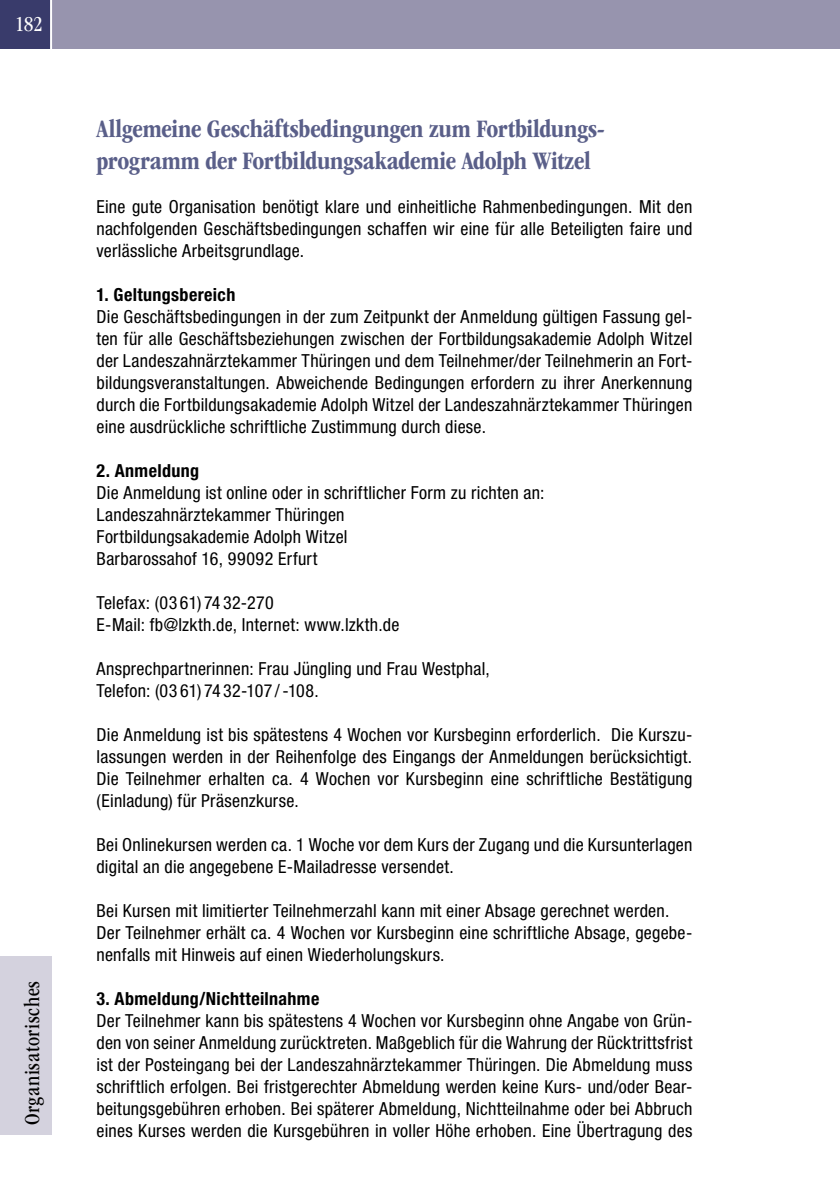
<style>
.page{position:relative;width:840px;height:1191px;background:#fff}
.page>*{position:absolute;margin:0;border:0;box-sizing:border-box;transform-origin:0 0}
.t1{font:700 condensed 26px/31.2px "ITC Garamond Std";letter-spacing:-.01em;color:#5a5f89}
.t2{font:condensed 22px "ITC Garamond Std";letter-spacing:.03em;color:#000}
.t3{font:condensed 22px "ITC Garamond Std";color:#fff}
.t4{font:condensed 18px/22px "Helvetica Neue LT Std";letter-spacing:.01em;color:#000}
.t5{font:700 condensed 18px "Helvetica Neue LT Std";letter-spacing:.02em;color:#000}
</style>
<div class="page">
<hr style="left:839px;top:0;width:1px;height:48px;background:#9794ae">
<div style="left:0;top:0;width:839px;height:48px;background:#9794ae"></div>
<div style="left:0;top:0;width:51px;height:48px;background:#393b6b"></div>
<hr style="left:50px;top:0;width:2px;height:51px;background:#fff">
<div style="left:0;top:955px;width:51px;height:179px;background:#d4d2de"></div>
<p class="t3" style="left:15px;top:12px;width:29px">182</p>
<p class="t2" style="left:20px;top:1125px;width:146px;rotate:-90deg">Organisatorisches</p>
<h1 class="t1" style="left:96px;top:114px;width:508px">Allgemeine Geschäftsbedingungen zum Fortbildungs&shy;programm der Fortbildungsakademie Adolph Witzel</h1>
<p class="t4" style="left:96px;top:195px;width:597px;text-align:justify">Eine gute Organisation benötigt klare und einheitliche Rahmenbedingungen. Mit den nachfolgenden Geschäftsbedingungen schaffen wir eine für alle Beteiligten faire und verlässliche Arbeitsgrundlage.</p>
<p class="t5" style="left:96px;top:283px;width:140px">1. Geltungsbereich</p>
<p class="t4" style="left:96px;top:305px;width:597px;text-align:justify">Die Geschäftsbedingungen in der zum Zeitpunkt der Anmeldung gültigen Fassung gel&shy;ten für alle Geschäftsbeziehungen zwischen der Fortbildungsakademie Adolph Witzel der Landeszahnärztekammer Thüringen und dem Teilnehmer/der Teilnehmerin an Fort&shy;bildungsveranstaltungen. Abweichende Bedingungen erfordern zu ihrer Anerkennung durch die Fortbildungsakademie Adolph Witzel der Landeszahnärztekammer Thüringen eine ausdrückliche schriftliche Zustimmung durch diese.</p>
<p class="t5" style="left:96px;top:459px;width:104px">2. Anmeldung</p>
<p class="t4" style="left:96px;top:481px;width:449px">Die Anmeldung ist online oder in schriftlicher Form zu richten an:<br>Landeszahnärztekammer Thüringen<br>Fortbildungsakademie Adolph Witzel<br>Barbarossahof 16, 99092 Erfurt</p>
<p class="t4" style="left:96px;top:591px;width:304px">Telefax: (03 61) 74 32-270<br>E-Mail: fb@lzkth.de, Internet: www.lzkth.de</p>
<p class="t4" style="left:96px;top:657px;width:394px">Ansprechpartnerinnen: Frau Jüngling und Frau Westphal,<br>Telefon: (03 61) 74 32-107 /-108.</p>
<p class="t4" style="left:96px;top:723px;width:597px;text-align:justify">Die Anmeldung ist bis spätestens 4 Wochen vor Kursbeginn erforderlich. Die Kurszu&shy;lassungen werden in der Reihenfolge des Eingangs der Anmeldungen berücksichtigt.<br>Die Teilnehmer erhalten ca. 4 Wochen vor Kursbeginn eine schriftliche Bestätigung (Einladung) für Präsenzkurse.</p>
<p class="t4" style="left:96px;top:833px;width:597px">Bei Onlinekursen werden ca. 1 Woche vor dem Kurs der Zugang und die Kursunterlagen digital an die angegebene E-Mailadresse versendet.</p>
<p class="t4" style="left:96px;top:899px;width:597px">Bei Kursen mit limitierter Teilnehmerzahl kann mit einer Absage gerechnet werden.<br>Der Teilnehmer erhält ca. 4 Wochen vor Kursbeginn eine schriftliche Absage, gegebe&shy;nenfalls mit Hinweis auf einen Wiederholungskurs.</p>
<p class="t5" style="left:96px;top:987px;width:224px">3. Abmeldung/Nichtteilnahme</p>
<p class="t4" style="left:96px;top:1009px;width:597px;text-align:justify">Der Teilnehmer kann bis spätestens 4 Wochen vor Kursbeginn ohne Angabe von Grün&shy;den von seiner Anmeldung zurücktreten. Maßgeblich für die Wahrung der Rücktrittsfrist ist der Posteingang bei der Landeszahnärztekammer Thüringen. Die Abmeldung muss schriftlich erfolgen. Bei fristgerechter Abmeldung werden keine Kurs- und/oder Bear&shy;beitungsgebühren erhoben. Bei späterer Abmeldung, Nichtteilnahme oder bei Abbruch eines Kurses werden die Kursgebühren in voller Höhe erhoben. Eine Übertragung des</p>
</div>
